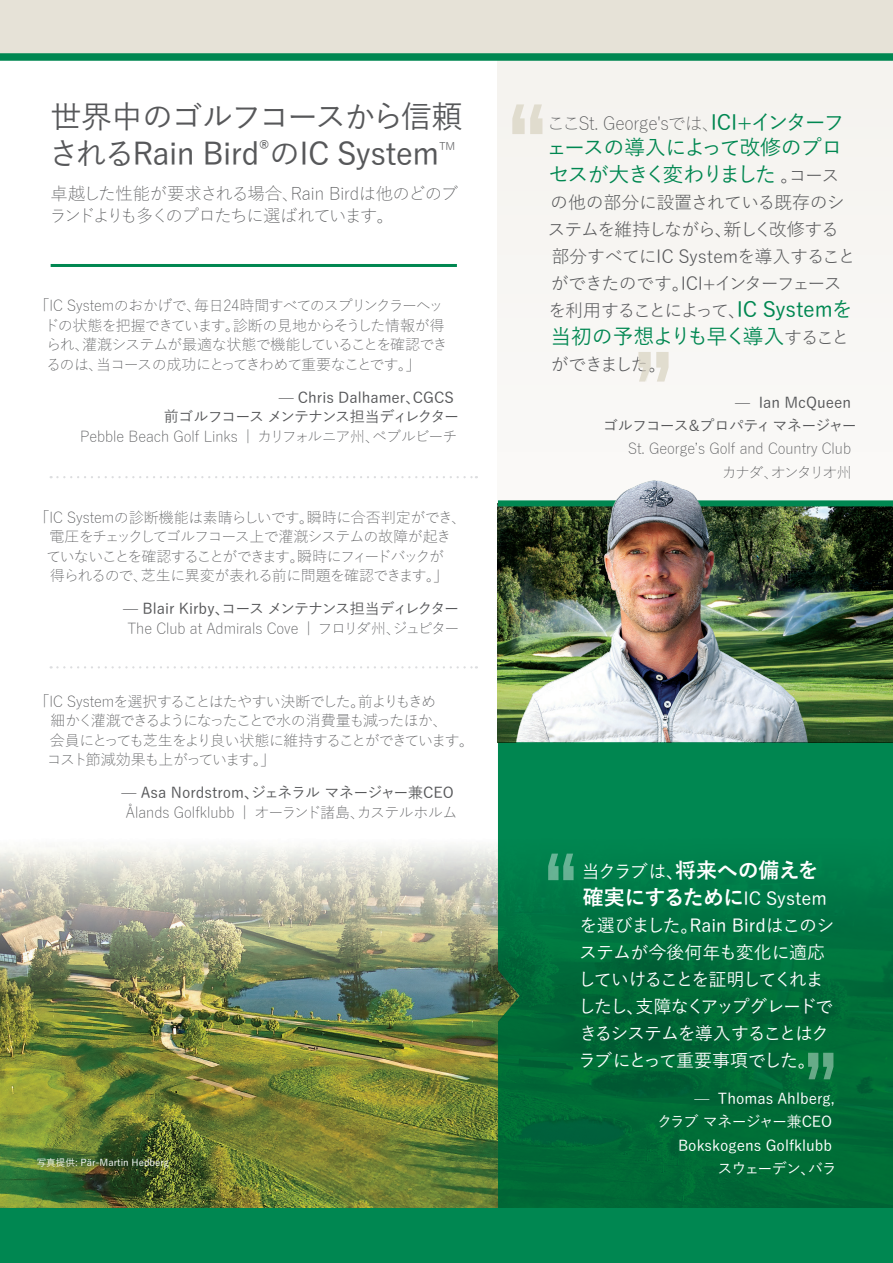
<style>
.page{position:relative;width:893px;height:1263px;background:#fff}
.page>*{position:absolute;margin:0;border:0;box-sizing:border-box;transform-origin:0 0}
.Intro_Head{font:500 31.05px/36.2px "Yu Gothic";letter-spacing:-.02em;color:#57585a}
.Body_10pt{font:500 21px/27px "Yu Gothic";letter-spacing:-.07em;color:#008751}
.Body_10pt-2{font:700 21px/27px "Yu Gothic";letter-spacing:-.035em;color:#fff}
.Body_10pt-3{font:18px/27px "Yu Gothic";letter-spacing:-.06em;color:#57585a}
.Body_10pt-4{font:500 18px/27px "Yu Gothic";letter-spacing:-.06em;color:#fff}
.Body_10pt-5{font:300 18px "Yu Gothic";letter-spacing:-.01em;color:#57585a}
.Intro_Body{font:300 17.4px/22.4px "Yu Gothic";letter-spacing:-.065em;color:#57585a}
.Body_10pt-6{font:300 15px/19.5px "Yu Gothic";letter-spacing:-.05em;color:#57585a}
.Body_10pt-7{font:300 15px/23.2px "Yu Gothic";color:#57585a;text-align:right}
.Body_10pt-8{font:300 15px/19.5px "Yu Gothic";letter-spacing:-.085em;color:#57585a}
.Body_10pt-9{font:500 15px "Yu Gothic";color:#57585a}
.Body_10pt-10{font:500 15px/23.2px "Yu Gothic";color:#fff;text-align:right}
.Body_10pt-11{font:500 15px "Yu Gothic";letter-spacing:-.055em;color:#57585a}
.Body_10pt-12{font:500 15px/23.2px "Yu Gothic";letter-spacing:-.02em;color:#57585a}
.Body_10pt-13{font:500 15px "Yu Gothic";letter-spacing:-.08em;color:#57585a}
.Body_10pt-14{font:500 15px "Yu Gothic";letter-spacing:-.085em;color:#fff}
.t1{font:500 9.6px "Yu Gothic";color:#fff}
.s1{font-weight:500;font-size:21px;color:#008751}
.s2{font-weight:400;font-size:18px;color:#57585a}
.s3{font-weight:500;font-size:18px}
</style>
<div class="page">
<div style="left:0;top:0;width:893px;height:57px;background:#e6e2d7"></div>
<div style="left:498px;top:60px;width:395px;height:700px;background:#f5f3ef"></div>
<img style="left:799px;top:506px;width:94px;height:236px">
<div style="left:498px;top:500px;width:395px;height:6px;background:#008751"></div>
<img style="left:498px;top:480px;width:301px;height:262px">
<img style="left:0;top:842px;width:498px;height:367px">
<svg style="left:498px;top:742px;width:395px;height:467px;background:#007340"></svg>
<div style="left:0;top:1209px;width:893px;height:54px;background:#008751"></div>
<hr style="left:51px;top:264px;width:406px;height:3px;background:#008751">
<svg style="left:51px;top:476px;width:426px;height:2px"></svg>
<svg style="left:51px;top:666px;width:426px;height:2px"></svg>
<svg style="left:512px;top:104px;width:30px;height:30px"></svg>
<svg style="left:638px;top:352px;width:30px;height:30px"></svg>
<svg style="left:808px;top:1053px;width:25px;height:26px"></svg>
<svg style="left:548px;top:853px;width:26px;height:27px"></svg>
<div style="left:0;top:53px;width:893px;height:8px;background:#008751"></div>
<p class="Intro_Head" style="left:49px;top:95px;width:416px">世界中のゴルフコースから信頼されるRain Bird<sup>®</sup>のIC System<sup>™</sup></p>
<p class="Intro_Body" style="left:49px;top:180px;width:410px">卓越した性能が要求される場合、Rain Birdは他のどのブランドよりも多くのプロたちに選ばれています。</p>
<p class="Body_10pt-6" style="left:44px;top:294px;width:405px;text-indent:-10px">「IC Systemのおかげで、毎日24時間すべてのスプリンクラーヘッドの状態を把握できています。診断の見地からそうした情報が得られ、灌漑システムが最適な状態で機能していることを確認できるのは、当コースの成功にとってきわめて重要なことです。」</p>
<p class="Body_10pt-9" style="left:279px;top:383px;width:177px">— Chris Dalhamer、CGCS</p>
<p class="Body_10pt-13" style="left:164px;top:403px;width:297px">前ゴルフコース メンテナンス担当ディレクター</p>
<p class="Body_10pt-7" style="left:80px;top:423px;width:379px">Pebble Beach Golf Links | カリフォルニア州、ペブルビーチ</p>
<p class="Body_10pt-6" style="left:46px;top:505px;width:422px;text-indent:-12px">「IC Systemの診断機能は素晴らしいです。瞬時に合否判定ができ、電圧をチェックしてゴルフコース上で灌漑システムの故障が起きていないことを確認することができます。瞬時にフィードバックが<br>得られるので、芝生に異変が表れる前に問題を確認できます。」</p>
<p class="Body_10pt-11" style="left:123px;top:595px;width:337px">— Blair Kirby、コース メンテナンス担当ディレクター</p>
<p class="Body_10pt-7" style="left:127px;top:614px;width:334px">The Club at Admirals Cove | フロリダ州、ジュピター</p>
<p class="Body_10pt-8" style="left:47px;top:689px;width:429px;text-indent:-12px">「IC Systemを選択することはたやすい決断でした。前よりもきめ<br>細かく灌漑できるようになったことで水の消費量も減ったほか、<br>会員にとっても芝生をより良い状態に維持することができています。コスト節減効果も上がっています。」</p>
<p class="Body_10pt-9" style="left:122px;top:779px;width:334px">— Asa Nordstrom、ジェネラル マネージャー兼CEO</p>
<p class="Body_10pt-7" style="left:126px;top:799px;width:333px">Ålands Golfklubb | オーランド諸島、カステルホルム</p>
<p class="t1" style="left:37px;top:1153px;width:134px">写真提供: Pär-Martin Hedberg</p>
<p class="Body_10pt-5" style="left:547px;top:106px;width:299px">ここSt. George'sでは、<span class="s1">ICI+インターフ</span></p>
<p class="Body_10pt" style="left:546px;top:131px;width:298px">ェースの導入によって改修のプロセスが大きく変わりました<span class="s2">。コース</span></p>
<p class="Body_10pt-3" style="left:547px;top:187px;width:310px">の他の部分に設置されている既存のシステムを維持しながら、新しく改修する部分すべてにIC Systemを導入することができたのです。ICI+インターフェースを利用することによって、<span class="s1">IC Systemを</span></p>
<p class="Body_10pt" style="left:550px;top:320px;width:301px">当初の予想よりも早く導入<span class="s2">すること</span></p>
<p class="Body_10pt-3" style="left:551px;top:349px;width:117px">ができました。</p>
<p class="Body_10pt-12" style="left:603px;top:389px;width:255px;text-indent:132px">— Ian McQueenゴルフコース＆プロパティ マネージャー</p>
<p class="Body_10pt-7" style="left:628px;top:435px;width:225px">St. George’s Golf and Country Clubカナダ、オンタリオ州</p>
<p class="Body_10pt-2" style="left:582px;top:857px;width:247px"><span class="s3">当クラブは、</span>将来への備えを確実にするために<span class="s3">IC System</span></p>
<p class="Body_10pt-4" style="left:578px;top:910px;width:258px">を選びました。Rain Birdはこのシステムが今後何年も変化に適応していけることを証明してくれましたし、支障なくアップグレードできるシステムを導入することはクラブにとって重要事項でした。</p>
<p class="Body_10pt-10" style="left:657px;top:1085px;width:179px">— Thomas Ahlberg,<br>クラブ マネージャー兼CEO<br>Bokskogens Golfklubb</p>
<p class="Body_10pt-14" style="left:718px;top:1154px;width:121px">スウェーデン、バラ</p>
</div>
